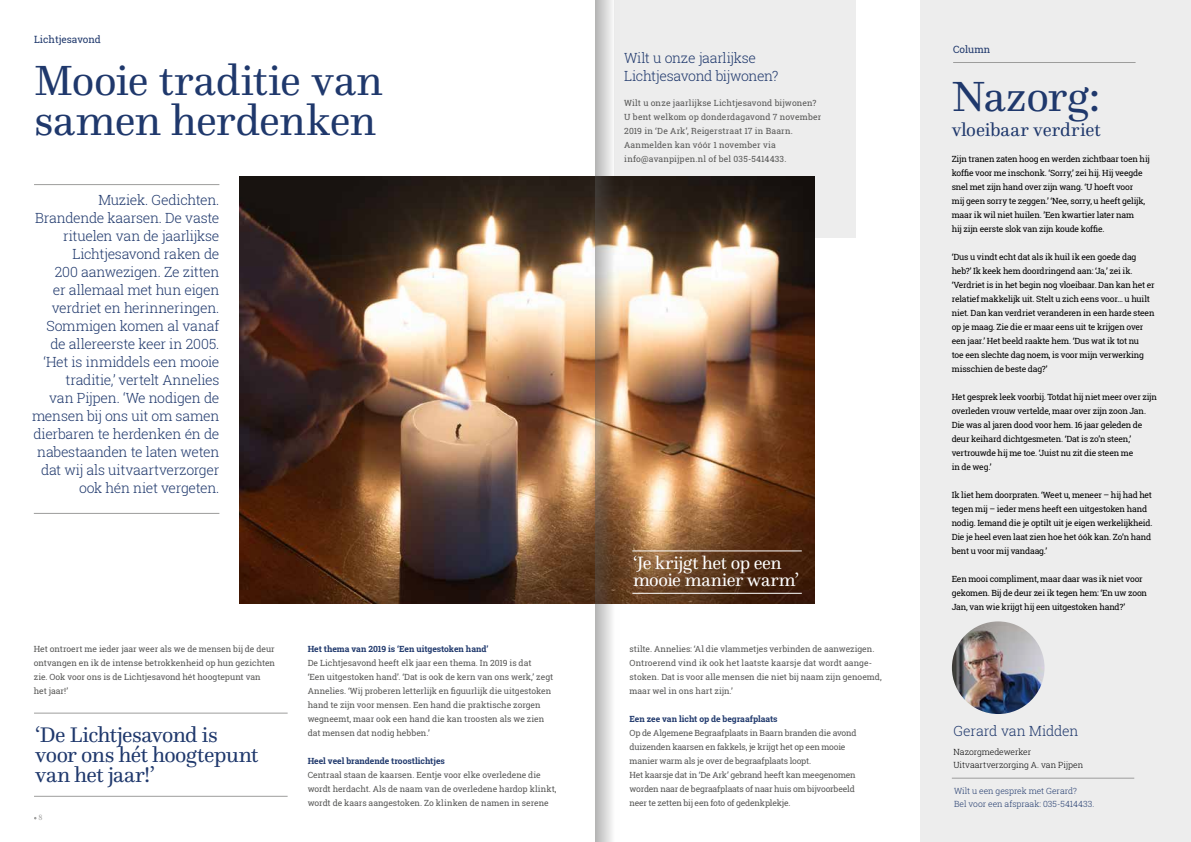
<style>
.page{position:relative;width:1191px;height:842px;background:#fff}
.page>*{position:absolute;margin:0;border:0;box-sizing:border-box;transform-origin:0 0}
.t1{font:44px/40px "Questa";letter-spacing:-.015em;color:#1f386c}
.t2{font:22px/20px "Questa";letter-spacing:-.025em;color:#1f386c}
.t3{font:19px "Questa";letter-spacing:-.005em;color:#1f386c}
.t4{font:18.6px/16.9px "Questa";letter-spacing:-.025em;color:#fff}
.t5{font:300 14px/18px "Roboto Slab";letter-spacing:-.02em;color:#1f386c;text-align:right}
.t6{font:10px "Roboto Slab";color:#1f386c}
.t7{font:8.5px/14px "Roboto Slab";letter-spacing:-.02em;color:#000}
.t8{font:8.5px/14px "Roboto Slab";color:#575756}
.t9{font:8.5px/14px "Roboto Slab";letter-spacing:-.02em;color:#575756}
.t10{font:8.5px/14px "Roboto Slab";letter-spacing:.02em;color:#575756}
.t11{font:700 8.5px "Roboto Slab";letter-spacing:-.005em;color:#1f386c}
.t12{font:300 8.5px/13px "Roboto Slab";color:#1f386c}
.t13{font:300 8.5px/13px "Roboto Slab";letter-spacing:-.005em;color:#000}
.t14{font:8px "Questa";color:#9d9d9c}
</style>
<div class="page">
<div style="left:614px;top:0;width:242px;height:238px;background:#ededed"></div>
<img style="left:239px;top:176px;width:576px;height:427px">
<hr style="left:34px;top:184px;width:185px;height:1px;background:#9d9d9c">
<hr style="left:34px;top:513px;width:185px;height:1px;background:#9d9d9c">
<hr style="left:34px;top:713px;width:254px;height:1px;background:#9d9d9c">
<hr style="left:34px;top:796px;width:254px;height:1px;background:#9d9d9c">
<div style="left:920px;top:0;width:271px;height:842px;background:#ededed"></div>
<hr style="left:953px;top:62px;width:182px;height:1px;background:#9d9d9c">
<hr style="left:951px;top:778px;width:183px;height:1px;background:#9d9d9c">
<img style="left:952px;top:621px;width:92px;height:93px;border-radius:46px">
<hr style="left:632px;top:551px;width:169px;height:1px;background:#fff">
<hr style="left:632px;top:593px;width:169px;height:1px;background:#fff">
<svg style="left:595px;top:0;width:25px;height:842px;background:#b6a799"></svg>
<p class="t6" style="left:34px;top:33px;width:68px">Lichtjesavond</p>
<h1 class="t1" style="left:34px;top:60px;width:350px">Mooie traditie van samen herdenken</h1>
<p class="t5" style="left:32px;top:191px;width:189px">Muziek. Gedichten.<br>Brandende kaarsen. De vaste rituelen van de jaarlijkse<br>Lichtjesavond raken de<br>200 aanwezigen. Ze zitten<br>er allemaal met hun eigen verdriet en herinneringen.<br>Sommigen komen al vanaf de allereerste keer in 2005. ‘Het is inmiddels een mooie traditie,’ vertelt Annelies<br>van Pijpen. ‘We nodigen de mensen bij ons uit om samen dierbaren te herdenken én de nabestaanden te laten weten dat wij als uitvaartverzorger ook hén niet vergeten.</p>
<h3 class="t5" style="left:624px;top:49px;width:156px;text-align:left">Wilt u onze jaarlijkse<br>Lichtjesavond bijwonen?</h3>
<p class="t10" style="left:624px;top:96px;width:199px">Wilt u onze jaarlijkse Lichtjesavond bijwonen?<br>U bent welkom op donderdagavond 7 november 2019 in ‘De Ark’, Reigerstraat 17 in Baarn.<br>Aanmelden kan vóór 1 november via info@avanpijpen.nl of bel 035-5414433.</p>
<h3 class="t4" style="left:633px;top:554px;width:167px">‘Je krijgt het op een mooie manier warm’</h3>
<p class="t11" style="left:308px;top:643px;width:182px">Het thema van 2019 is ‘Een uitgestoken hand’</p>
<p class="t8" style="left:308px;top:656px;width:247px">De Lichtjesavond heeft elk jaar een thema. In 2019 is dat<br>‘Een uitgestoken hand’. ‘Dat is ook de kern van ons werk,’ zegt Annelies. ‘Wij proberen letterlijk en figuurlijk die uitgestoken hand te zijn voor mensen. Een hand die praktische zorgen wegneemt, maar ook een hand die kan troosten als we zien dat mensen dat nodig hebben.’</p>
<p class="t11" style="left:308px;top:755px;width:139px">Heel veel brandende troostlichtjes</p>
<p class="t8" style="left:308px;top:768px;width:250px">Centraal staan de kaarsen. Eentje voor elke overledene die wordt herdacht. Als de naam van de overledene hardop klinkt, wordt de kaars aangestoken. Zo klinken de namen in serene</p>
<p class="t8" style="left:34px;top:642px;width:243px">Het ontroert me ieder jaar weer als we de mensen bij de deur ontvangen en ik de intense betrokkenheid op hun gezichten zie. Ook voor ons is de Lichtjesavond hét hoogtepunt van het jaar!’</p>
<p class="t8" style="left:629px;top:642px;width:254px">stilte. Annelies: ‘Al die vlammetjes verbinden de aanwezigen.<br>Ontroerend vind ik ook het laatste kaarsje dat wordt aange&shy;stoken. Dat is voor alle mensen die niet bij naam zijn genoemd, maar wel in ons hart zijn.’</p>
<p class="t11" style="left:629px;top:713px;width:150px">Een zee van licht op de begraafplaats</p>
<p class="t9" style="left:629px;top:726px;width:228px">Op de Algemene Begraafplaats in Baarn branden die avond duizenden kaarsen en fakkels, je krijgt het op een mooie manier warm als je over de begraafplaats loopt.<br>Het kaarsje dat in ‘De Ark’ gebrand heeft kan meegenomen worden naar de begraafplaats of naar huis om bijvoorbeeld neer te zetten bij een foto of gedenkplekje.</p>
<h2 class="t2" style="left:35px;top:725px;width:225px">‘De Lichtjesavond is voor ons hét hoogtepunt van het jaar!’</h2>
<p class="t14" style="left:38px;top:812px;width:6px">8</p>
<p class="t6" style="left:953px;top:43px;width:39px">Column</p>
<h1 class="t1" style="left:951px;top:76px;width:150px">Nazorg:</h1>
<h3 class="t3" style="left:951px;top:118px;width:150px">vloeibaar verdriet</h3>
<p class="t7" style="left:951px;top:152px;width:200px">Zijn tranen zaten hoog en werden zichtbaar toen hij koffie voor me inschonk. ‘Sorry,’ zei hij. Hij veegde snel met zijn hand over zijn wang. ‘U hoeft voor<br>mij geen sorry te zeggen.’ ‘Nee, sorry, u heeft gelijk, maar ik wil niet huilen. ’Een kwartier later nam<br>hij zijn eerste slok van zijn koude koffie.</p>
<p class="t7" style="left:951px;top:250px;width:204px">‘Dus u vindt echt dat als ik huil ik een goede dag heb?’ Ik keek hem doordringend aan: ‘Ja,’ zei ik. ‘Verdriet is in het begin nog vloeibaar. Dan kan het er relatief makkelijk uit. Stelt u zich eens voor… u huilt niet. Dan kan verdriet veranderen in een harde steen op je maag. Zie die er maar eens uit te krijgen over een jaar.’ Het beeld raakte hem. ‘Dus wat ik tot nu<br>toe een slechte dag noem, is voor mijn verwerking misschien de beste dag?’</p>
<p class="t7" style="left:951px;top:390px;width:207px">Het gesprek leek voorbij. Totdat hij niet meer over zijn overleden vrouw vertelde, maar over zijn zoon Jan.<br>Die was al jaren dood voor hem. 16 jaar geleden de deur keihard dichtgesmeten. ‘Dat is zo’n steen,’ vertrouwde hij me toe. ‘Juist nu zit die steen me<br>in de weg.’</p>
<p class="t7" style="left:951px;top:488px;width:202px">Ik liet hem doorpraten. ‘Weet u, meneer – hij had het tegen mij – ieder mens heeft een uitgestoken hand nodig. Iemand die je optilt uit je eigen werkelijkheid.<br>Die je heel even laat zien hoe het óók kan. Zo’n hand bent u voor mij vandaag.’</p>
<p class="t7" style="left:951px;top:572px;width:197px">Een mooi compliment, maar daar was ik niet voor gekomen. Bij de deur zei ik tegen hem: ‘En uw zoon<br>Jan, van wie krijgt hij een uitgestoken hand?’</p>
<h3 class="t5" style="left:953px;top:721px;width:126px">Gerard van Midden</h3>
<p class="t13" style="left:953px;top:745px;width:131px">Nazorgmedewerker<br>Uitvaartverzorging A. van Pijpen</p>
<p class="t12" style="left:954px;top:785px;width:142px">Wilt u een gesprek met Gerard?<br>Bel voor een afspraak: 035-5414433.</p>
</div>
